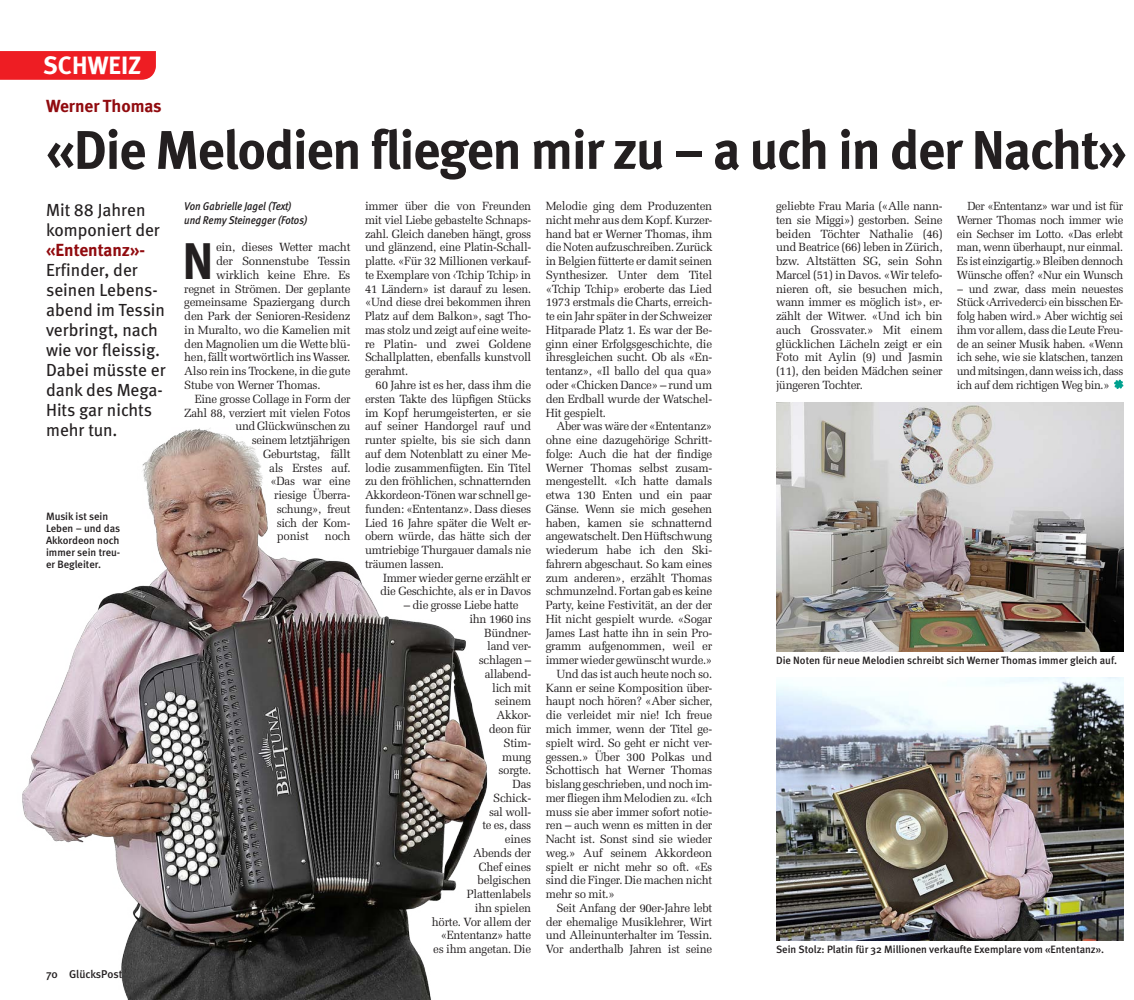
<style>
.page{position:relative;width:1134px;height:1000px;background:#fff}
.page>*{position:absolute;margin:0;border:0;box-sizing:border-box;transform-origin:0 0}
._04_2_Titel_46pt_x04{font:700 54.38px "Meta";letter-spacing:-.02em;color:#231f20}
._06_1_Lauftext_mit_I{font:700 51.5px "Meta";color:#231f20}
.t1{font:700 25px "Meta";letter-spacing:.005em;color:#fff}
._05_2_Lead_gross_sch{font:17.5px/20px "Meta";color:#231f20}
._04_1_Namen_Spitzmar{font:700 17.5px "Meta";color:#910b0f}
._06_2_Lauftext_mit_E{font:11.88px/13.8px "Melior LT Std";letter-spacing:-.025em;color:#231f20;text-align:justify}
._06_1_Lauftext_mit_I-2{font:11.88px "Melior LT Std";letter-spacing:-.025em;color:#231f20}
._06_2_Lauftext_mit_E-2{font:11.88px "Melior LT Std";letter-spacing:-.025em;color:#231f20;scale:.96 1}
._06_1_Lauftext_mit_I-3{font:11.88px "Melior LT Std";letter-spacing:-.025em;color:#231f20;scale:.96 1}
._06_2_Lauftext_mit_E-3{font:11.88px "Melior LT Std";letter-spacing:-.025em;color:#231f20;scale:.95 1}
._06_2_Lauftext_mit_E-4{font:11.75px/13.8px "Melior LT Std";letter-spacing:-.04em;color:#231f20;text-align:justify;scale:.96 1}
._01_1_Autorenzeile_x{font:italic 500 11.25px "Meta";color:#231f20;scale:.9 1}
.t2{font:500 11.25px "Meta";letter-spacing:-.005em;color:#231f20}
._02_1_Legende_links{font:500 10.62px/11.9px "Meta";color:#231f20}
.s1{font-weight:700;color:#910b0f}
</style>
<div class="page">
<svg style="left:0;top:51px;width:156px;height:29px;background:#ee2127"></svg>
<img style="left:22px;top:428px;width:466px;height:571px">
<img style="left:776px;top:402px;width:347px;height:249px">
<img style="left:776px;top:677px;width:347px;height:263px">
<svg style="left:1114px;top:379px;width:9px;height:10px"></svg>
<p class="t1" style="left:43px;top:50px;width:100px">SCHWEIZ</p>
<p class="_04_1_Namen_Spitzmar" style="left:46px;top:96px;width:117px">Werner Thomas</p>
<p class="_04_2_Titel_46pt_x04" style="left:46px;top:118px;width:1082px">«Die Melodien fliegen mir zu – a uch in der Nacht»</p>
<p class="_05_2_Lead_gross_sch" style="left:46px;top:200px;width:121px">Mit 88 Jahren komponiert der <span class="s1">«Ententanz»-<br></span>Erfinder, der seinen Lebens&shy;abend im Tessin verbringt, nach wie vor fleissig.<br>Dabei müsste er dank des Mega-<br>Hits gar nichts mehr tun.</p>
<p class="_06_2_Lauftext_mit_E" style="left:365px;top:199px;width:168px">immer über die von Freunden mit viel Liebe gebastelte Schnaps&shy;zahl. Gleich daneben hängt, gross und glänzend, eine Platin-Schall&shy;platte. «Für 32 Millionen verkauf&shy;te Exemplare von ‹Tchip Tchip› in 41 Ländern» ist darauf zu lesen. «Und diese drei bekommen ihren Platz auf dem Balkon», sagt Tho&shy;mas stolz und zeigt auf eine weite&shy;re Platin- und zwei Goldene Schallplatten, ebenfalls kunstvoll gerahmt.</p>
<p class="_06_2_Lauftext_mit_E" style="left:365px;top:378px;width:168px;text-indent:11px">60 Jahre ist es her, dass ihm die ersten Takte des lüpfigen Stücks im Kopf herumgeisterten, er sie auf seiner Handorgel rauf und runter spielte, bis sie sich dann auf dem Notenblatt zu einer Me&shy;lodie zusammenfügten. Ein Titel zu den fröhlichen, schnatternden Akkordeon-Tönen war schnell ge&shy;funden: «Ententanz». Dass dieses Lied 16 Jahre später die Welt er&shy;obern würde, das hätte sich der umtriebige Thurgauer damals nie träumen lassen.</p>
<p class="_06_2_Lauftext_mit_E" style="left:380px;top:570px;width:153px">Immer wieder gerne erzählt er die Geschichte, als er in Davos</p>
<p class="_06_2_Lauftext_mit_E" style="left:404px;top:598px;width:116px">– die grosse Liebe hatte</p>
<p class="_06_2_Lauftext_mit_E" style="left:432px;top:612px;width:101px;text-align:right">ihn 1960 ins<br>Bündner-<br>land ver-<br>schlagen – allabend-<br>lich mit<br>seinem<br>Akkor-<br>deon für<br>Stim-<br>mung<br>sorgte.<br>Das<br>Schick-<br>sal woll-<br>te es, dass<br>eines<br>Abends der<br>Chef eines belgischen<br>Plattenlabels<br>ihn spielen<br>hörte. Vor allem der «Ententanz» hatte es ihm angetan. Die</p>
<p class="_06_2_Lauftext_mit_E" style="left:546px;top:199px;width:168px">Melodie ging dem Produzenten nicht mehr aus dem Kopf. Kurzer&shy;hand bat er Werner Thomas, ihm die Noten aufzuschreiben. Zurück in Belgien fütterte er damit seinen Synthesizer. Unter dem Titel «Tchip Tchip» eroberte das Lied 1973 erstmals die Charts, erreich&shy;te ein Jahr später in der Schweizer Hitparade Platz 1. Es war der Be&shy;ginn einer Erfolgsgeschichte, die ihresgleichen sucht. Ob als «En&shy;tentanz», «Il ballo del qua qua» oder «Chicken Dance» – rund um den Erdball wurde der Watschel-Hit gespielt.</p>
<p class="_06_2_Lauftext_mit_E" style="left:546px;top:419px;width:168px;text-indent:11px">Aber was wäre der «Ententanz» ohne eine dazugehörige Schritt&shy;folge: Auch die hat der findige Werner Thomas selbst zusam&shy;mengestellt. «Ich hatte damals etwa 130 Enten und ein paar Gänse. Wenn sie mich gesehen haben, kamen sie schnatternd angewatschelt. Den Hüftschwung wiederum habe ich den Ski&shy;fahrern abgeschaut. So kam eines zum anderen», erzählt Thomas schmunzelnd. Fortan gab es keine Party, keine Festivität, an der der Hit nicht gespielt wurde. «Sogar James Last hatte ihn in sein Pro&shy;gramm aufgenommen, weil er immer wieder gewünscht wurde.»</p>
<p class="_06_2_Lauftext_mit_E" style="left:546px;top:667px;width:168px;text-indent:11px">Und das ist auch heute noch so.<br>Kann er seine Komposition über&shy;haupt noch hören? «Aber sicher, die verleidet mir nie! Ich freue mich immer, wenn der Titel ge&shy;spielt wird. So geht er nicht ver&shy;gessen.» Über 300 Polkas und Schottisch hat Werner Thomas bislang geschrieben, und noch im&shy;mer fliegen ihm Melodien zu. «Ich muss sie aber immer sofort notie&shy;ren – auch wenn es mitten in der Nacht ist. Sonst sind sie wieder weg.» Auf seinem Akkordeon spielt er nicht mehr so oft. «Es sind die Finger. Die machen nicht mehr so mit.»</p>
<p class="_06_2_Lauftext_mit_E" style="left:546px;top:900px;width:168px;text-indent:11px">Seit Anfang der 90er-Jahre lebt der ehemalige Musiklehrer, Wirt und Alleinunterhalter im Tessin.<br>Vor anderthalb Jahren ist seine</p>
<p class="_06_2_Lauftext_mit_E" style="left:776px;top:199px;width:168px">geliebte Frau Maria («Alle nann&shy;ten sie Miggi») gestorben. Seine beiden Töchter Nathalie (46) und Beatrice (66) leben in Zürich, bzw. Altstätten SG, sein Sohn Marcel (51) in Davos. «Wir telefo&shy;nieren oft, sie besuchen mich, wann immer es möglich ist», er&shy;zählt der Witwer. «Und ich bin auch Grossvater.» Mit einem glücklichen Lächeln zeigt er ein Foto mit Aylin (9) und Jasmin (11), den beiden Mädchen seiner jüngeren Tochter.</p>
<p class="_06_2_Lauftext_mit_E-4" style="left:957px;top:199px;width:175px;text-indent:11px">Der «Ententanz» war und ist für Werner Thomas noch immer wie ein Sechser im Lotto. «Das erlebt man, wenn überhaupt, nur einmal.<br>Es ist einzigartig.» Bleiben dennoch Wünsche offen? «Nur ein Wunsch − und zwar, dass mein neuestes Stück ‹Arrivederci› ein bisschen Er&shy;folg haben wird.» Aber wichtig sei ihm vor allem, dass die Leute Freu&shy;de an seiner Musik haben. «Wenn ich sehe, wie sie klatschen, tanzen und mitsingen, dann weiss ich, dass ich auf dem richtigen Weg bin.»</p>
<p class="_01_1_Autorenzeile_x" style="left:184px;top:199px;width:121px">Von Gabrielle Jagel (Text)</p>
<p class="_01_1_Autorenzeile_x" style="left:184px;top:213px;width:138px">und Remy Steinegger (Fotos)</p>
<p class="_06_1_Lauftext_mit_I" style="left:182px;top:230px;width:33px">N</p>
<p class="_06_1_Lauftext_mit_I-2" style="left:216px;top:240px;width:136px">ein, dieses Wetter macht</p>
<p class="_06_1_Lauftext_mit_I-2" style="left:216px;top:254px;width:136px">der Sonnenstube Tessin</p>
<p class="_06_1_Lauftext_mit_I-2" style="left:216px;top:268px;width:136px">wirklich keine Ehre. Es</p>
<p class="_06_1_Lauftext_mit_I-2" style="left:184px;top:281px;width:168px">regnet in Strömen. Der geplante</p>
<p class="_06_1_Lauftext_mit_I-2" style="left:184px;top:295px;width:168px">gemeinsame Spaziergang durch</p>
<p class="_06_1_Lauftext_mit_I-2" style="left:184px;top:309px;width:168px">den Park der Senioren-Residenz</p>
<p class="_06_1_Lauftext_mit_I-2" style="left:184px;top:323px;width:168px">in Muralto, wo die Kamelien mit</p>
<p class="_06_1_Lauftext_mit_I-2" style="left:184px;top:336px;width:168px">den Magnolien um die Wette blü-</p>
<p class="_06_1_Lauftext_mit_I-3" style="left:184px;top:350px;width:175px">hen, fällt wortwörtlich ins Wasser.</p>
<p class="_06_1_Lauftext_mit_I-2" style="left:184px;top:364px;width:168px">Also rein ins Trockene, in die gute</p>
<p class="_06_1_Lauftext_mit_I-2" style="left:184px;top:378px;width:138px">Stube von Werner Thomas.</p>
<p class="_06_2_Lauftext_mit_E-2" style="left:195px;top:391px;width:164px">Eine grosse Collage in Form der</p>
<p class="_06_2_Lauftext_mit_E-2" style="left:184px;top:405px;width:175px">Zahl 88, verziert mit vielen Fotos</p>
<p class="_06_2_Lauftext_mit_E-3" style="left:236px;top:419px;width:123px">und Glückwünschen zu</p>
<p class="_06_2_Lauftext_mit_E-2" style="left:252px;top:433px;width:104px">seinem letztjährigen</p>
<p class="_06_2_Lauftext_mit_E" style="left:263px;top:447px;width:89px">Geburtstag, fällt</p>
<p class="_06_2_Lauftext_mit_E" style="left:269px;top:460px;width:83px">als Erstes auf.</p>
<p class="_06_2_Lauftext_mit_E" style="left:271px;top:474px;width:81px">«Das war eine</p>
<p class="_06_2_Lauftext_mit_E" style="left:274px;top:488px;width:78px">riesige Überra-</p>
<p class="_06_2_Lauftext_mit_E-2" style="left:277px;top:501px;width:78px">schung», freut</p>
<p class="_06_2_Lauftext_mit_E-2" style="left:277px;top:515px;width:78px">sich der Kom-</p>
<p class="_06_2_Lauftext_mit_E" style="left:277px;top:529px;width:34px">ponist</p>
<p class="_06_2_Lauftext_mit_E" style="left:325px;top:529px;width:27px">noch</p>
<p class="_02_1_Legende_links" style="left:46px;top:510px;width:76px">Musik ist sein<br>Leben – und das<br>Akkordeon noch immer sein treu&shy;er Begleiter.</p>
<p class="_02_1_Legende_links" style="left:776px;top:654px;width:342px">Die Noten für neue Melodien schreibt sich Werner Thomas immer gleich auf.</p>
<p class="_02_1_Legende_links" style="left:776px;top:943px;width:330px">Sein Stolz: Platin für 32 Millionen verkaufte Exemplare vom «Ententanz».</p>
<p class="t2" style="left:46px;top:967px;width:78px">70 GlücksPost</p>
</div>
